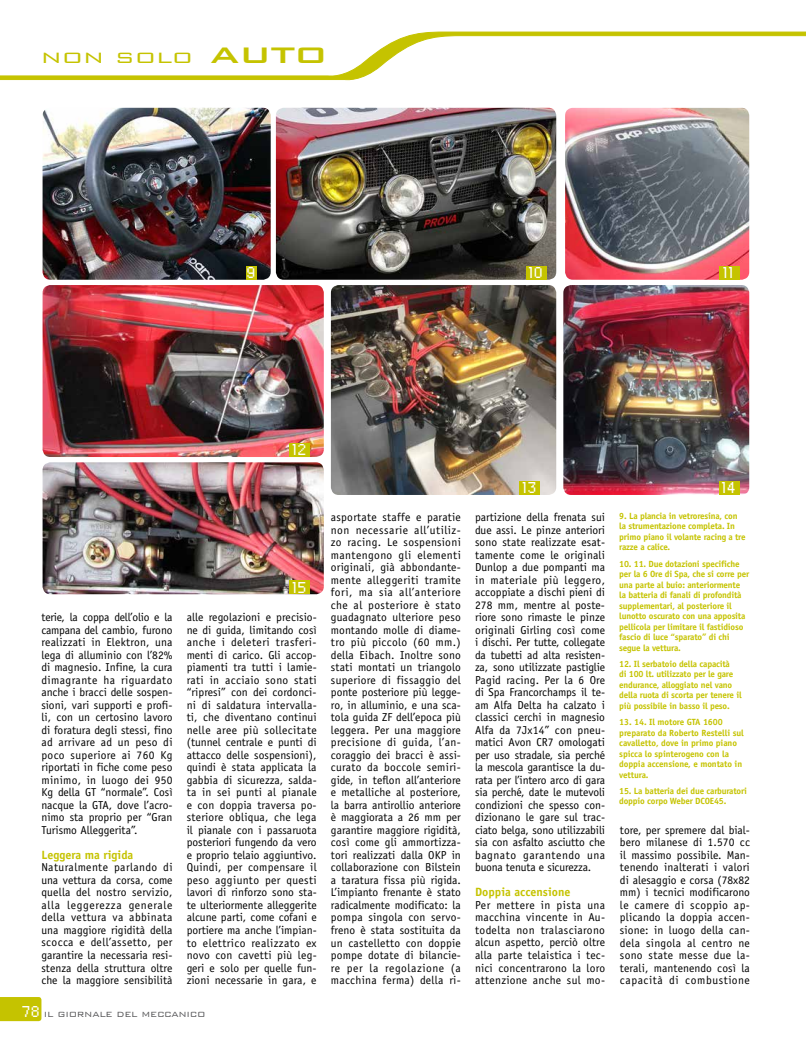
<style>
.page{position:relative;width:806px;height:1041px;background:#fff}
.page>*{position:absolute;margin:0;border:0;box-sizing:border-box;transform-origin:0 0}
.t1{font:300 20px "Bank Gothic BT";letter-spacing:-.03em;color:#c5c300;scale:1.3 1}
.t2{font:700 12px "Officina Sans Std";color:#c5c300}
.t3{font:11.5px/12.5px "Officina Sans Std";letter-spacing:.005em;color:#000;text-align:justify}
.t4{font:11px "David Sans";letter-spacing:.01em;color:#fff}
.t5{font:300 10px "Bank Gothic BT";letter-spacing:-.03em;color:#58585a}
.t6{font:700 9px/10.5px "Officina Sans Std";letter-spacing:-.02em;color:#c5c300}
.s1{font-family:"Bank Gothic";font-weight:500;font-size:30px}
.s2{font-family:"David Sans";font-weight:400;font-size:11px;color:#fff}
</style>
<div class="page">
<svg style="left:0;top:997px;width:41px;height:23px"></svg>
<svg style="left:0;top:32px;width:805px;height:49px"></svg>
<img style="left:43px;top:108px;width:227px;height:172px">
<img style="left:43px;top:285px;width:280px;height:172px">
<img style="left:43px;top:462px;width:280px;height:132px">
<img style="left:331px;top:285px;width:225px;height:210px">
<img style="left:563px;top:285px;width:185px;height:210px">
<img style="left:276px;top:108px;width:280px;height:172px">
<img style="left:565px;top:108px;width:183px;height:172px">
<div style="left:246px;top:266px;width:11px;height:14px;background:#c5c300"></div>
<div style="left:525px;top:266px;width:21px;height:14px;background:#c5c300"></div>
<div style="left:718px;top:266px;width:21px;height:14px;background:#c5c300"></div>
<div style="left:289px;top:443px;width:21px;height:14px;background:#c5c300"></div>
<div style="left:519px;top:481px;width:20px;height:14px;background:#c5c300"></div>
<div style="left:718px;top:481px;width:21px;height:14px;background:#c5c300"></div>
<div style="left:289px;top:580px;width:21px;height:14px;background:#c5c300"></div>
<h1 class="t1" style="left:40px;top:47px;width:223px">NON SOLO <span class="s1">AUTO</span></h1>
<p class="t4" style="left:247px;top:268px;width:10px">9</p>
<p class="t4" style="left:529px;top:268px;width:15px">10</p>
<p class="t4" style="left:723px;top:268px;width:13px">11</p>
<p class="t4" style="left:293px;top:445px;width:15px">12</p>
<p class="t3" style="left:41px;top:611px;width:132px">terie, la coppa dell’olio e la campana del cambio, furono realizzati in Elektron, una lega di alluminio con l’82% di magnesio. Infine, la cura dimagrante ha riguardato anche i bracci delle sospen&shy;sioni, vari supporti e profi&shy;li, con un certosino lavoro di foratura degli stessi, fino ad arrivare ad un peso di poco superiore ai 760 Kg riportati in fiche come peso minimo, in luogo dei 950<br>Kg della GT “normale”. Così nacque la GTA, dove l’acro&shy;nimo sta proprio per “Gran Turismo Alleggerita”.</p>
<p class="t2" style="left:41px;top:847px;width:93px">Leggera ma rigida</p>
<p class="t3" style="left:41px;top:861px;width:132px">Naturalmente parlando di una vettura da corsa, come quella del nostro servizio, alla leggerezza generale della vettura va abbinata una maggiore rigidità della scocca e dell’assetto, per garantire la necessaria resi&shy;stenza della struttura oltre che la maggiore sensibilità</p>
<p class="t4" style="left:293px;top:582px;width:15px">15</p>
<p class="t3" style="left:187px;top:611px;width:131px">alle regolazioni e precisio&shy;ne di guida, limitando così anche i deleteri trasferi&shy;menti di carico. Gli accop&shy;piamenti tra tutti i lamie&shy;rati in acciaio sono stati “ripresi” con dei cordonci&shy;ni di saldatura intervalla&shy;ti, che diventano continui nelle aree più sollecitate (tunnel centrale e punti di attacco delle sospensioni), quindi è stata applicata la gabbia di sicurezza, salda&shy;ta in sei punti al pianale e con doppia traversa po&shy;steriore obliqua, che lega il pianale con i passaruota posteriori fungendo da vero e proprio telaio aggiuntivo.<br>Quindi, per compensare il peso aggiunto per questi lavori di rinforzo sono sta&shy;te ulteriormente alleggerite alcune parti, come cofani e portiere ma anche l’impian&shy;to elettrico realizzato ex novo con cavetti più leg&shy;geri e solo per quelle fun&shy;zioni necessarie in gara, e</p>
<p class="t5" style="left:23px;top:1008px;width:184px"><span class="s2">78</span> IL GIORNALE DEL MECCANICO</p>
<p class="t4" style="left:522px;top:483px;width:15px">13</p>
<p class="t4" style="left:721px;top:483px;width:15px">14</p>
<p class="t3" style="left:331px;top:511px;width:131px">asportate staffe e paratie non necessarie all’utiliz&shy;zo racing. Le sospensioni mantengono gli elementi originali, già abbondante&shy;mente alleggeriti tramite fori, ma sia all’anteriore che al posteriore è stato guadagnato ulteriore peso montando molle di diame&shy;tro più piccolo (60 mm.) della Eibach. Inoltre sono stati montati un triangolo superiore di fissaggio del ponte posteriore più legge&shy;ro, in alluminio, e una sca&shy;tola guida ZF dell’epoca più leggera. Per una maggiore precisione di guida, l’an&shy;coraggio dei bracci è assi&shy;curato da boccole semiri&shy;gide, in teflon all’anteriore e metalliche al posteriore, la barra antirollio anteriore è maggiorata a 26 mm per garantire maggiore rigidità, così come gli ammortizza&shy;tori realizzati dalla OKP in collaborazione con Bilstein a taratura fissa più rigida.<br>L’impianto frenante è stato radicalmente modificato: la pompa singola con servo&shy;freno è stata sostituita da un castelletto con doppie pompe dotate di bilancie&shy;re per la regolazione (a macchina ferma) della ri-</p>
<p class="t3" style="left:475px;top:511px;width:131px">partizione della frenata sui due assi. Le pinze anteriori sono state realizzate esat&shy;tamente come le originali Dunlop a due pompanti ma in materiale più leggero, accoppiate a dischi pieni di 278 mm, mentre al poste&shy;riore sono rimaste le pinze originali Girling così come i dischi. Per tutte, collegate da tubetti ad alta resisten&shy;za, sono utilizzate pastiglie Pagid racing. Per la 6 Ore di Spa Francorchamps il te&shy;am Alfa Delta ha calzato i classici cerchi in magnesio Alfa da 7Jx14” con pneu&shy;matici Avon CR7 omologati per uso stradale, sia perché la mescola garantisce la du&shy;rata per l’intero arco di gara sia perché, date le mutevoli condizioni che spesso con&shy;dizionano le gare sul trac&shy;ciato belga, sono utilizzabili sia con asfalto asciutto che bagnato garantendo una buona tenuta e sicurezza.</p>
<p class="t2" style="left:475px;top:884px;width:97px">Doppia accensione</p>
<p class="t3" style="left:475px;top:898px;width:131px">Per mettere in pista una macchina vincente in Au&shy;todelta non tralasciarono alcun aspetto, perciò oltre alla parte telaistica i tec&shy;nici concentrarono la loro attenzione anche sul mo-</p>
<p class="t6" style="left:619px;top:510px;width:128px">9. La plancia in vetroresina, con la strumentazione completa. In primo piano il volante racing a tre razze a calice.</p>
<p class="t6" style="left:619px;top:558px;width:131px">10. 11. Due dotazioni specifiche per la 6 Ore di Spa, che si corre per una parte al buio: anteriormente la batteria di fanali di profondità supplementari, al posteriore il lunotto oscurato con una apposita pellicola per limitare il fastidioso fascio di luce “sparato” di chi segue la vettura.</p>
<p class="t6" style="left:619px;top:658px;width:124px">12. Il serbatoio della capacità<br>di 100 lt. utilizzato per le gare endurance, alloggiato nel vano della ruota di scorta per tenere il più possibile in basso il peso.</p>
<p class="t6" style="left:619px;top:716px;width:126px">13. 14. Il motore GTA 1600 preparato da Roberto Restelli sul cavalletto, dove in primo piano spicca lo spinterogeno con la doppia accensione, e montato in vettura.</p>
<p class="t6" style="left:619px;top:785px;width:129px">15. La batteria dei due carburatori doppio corpo Weber DCOE45.</p>
<p class="t3" style="left:619px;top:823px;width:131px">tore, per spremere dal bial&shy;bero milanese di 1.570 cc il massimo possibile. Man&shy;tenendo inalterati i valori di alesaggio e corsa (78x82 mm) i tecnici modificarono le camere di scoppio ap&shy;plicando la doppia accen&shy;sione: in luogo della can&shy;dela singola al centro ne sono state messe due la&shy;terali, mantenendo così la capacità di combustione</p>
</div>
